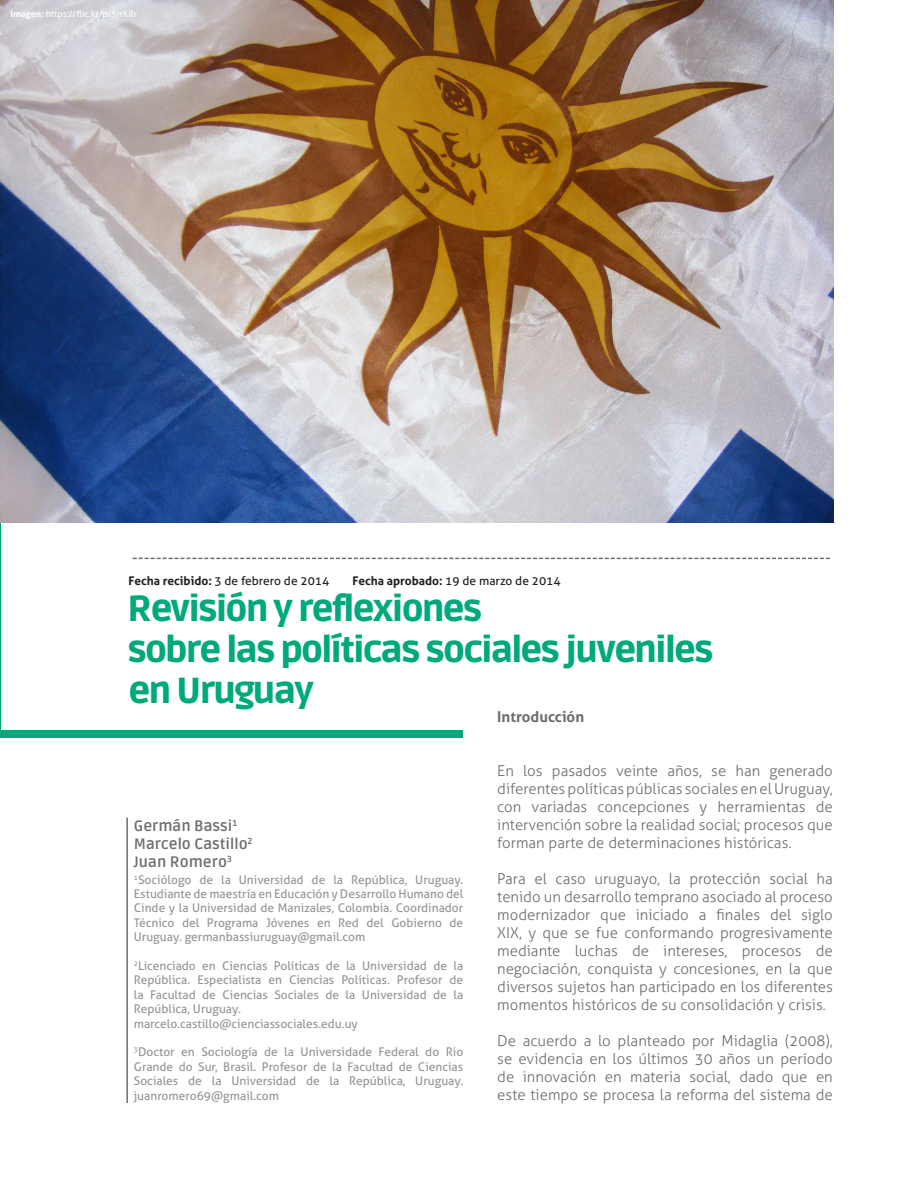
<style>
.page{position:relative;width:918px;height:1188px;background:#fff}
.page>*{position:absolute;margin:0;border:0;box-sizing:border-box;transform-origin:0 0}
.t1{font:900 36px "Ruda";letter-spacing:-.05em;color:#00a97b}
.t2{font:300 15px/18px "Aller";color:#6c6d70;text-align:justify}
.t3{font:700 15px "Ruda";color:#6c6d70}
.Título_-_Cuerpo{font:700 15px "Aller";color:#6c6d70}
.t4{font:12px/14.4px "Aller";color:#939598;text-align:justify}
.t5{font:12px "Aller";color:#231f20}
.t6{font:9px "Aller";color:#fff}
.s1{font-weight:700}
</style>
<div class="page">
<hr style="left:0;top:466px;width:1px;height:272px;background:#00a97b">
<svg style="left:133px;top:558px;width:696px;height:1px"></svg>
<hr style="left:126px;top:818px;width:2px;height:285px;background:#6c6d70">
<div style="left:0;top:730px;width:463px;height:8px;background:#00a97b"></div>
<img style="left:0;top:0;width:834px;height:522px">
<p class="t6" style="left:11px;top:9px;width:128px"><span class="s1">Imagen:</span> https://flic.kr/p/5jrKRr</p>
<p class="t5" style="left:129px;top:574px;width:202px"><span class="s1">Fecha recibido:</span> 3 de febrero de 2014</p>
<p class="t5" style="left:353px;top:574px;width:210px"><span class="s1">Fecha aprobado:</span> 19 de marzo de 2014</p>
<p class="t1" style="left:127px;top:588px;width:356px">Revisión y reflexiones</p>
<p class="t1" style="left:127px;top:629px;width:587px">sobre las políticas sociales juveniles</p>
<p class="t1" style="left:129px;top:670px;width:187px">en Uruguay</p>
<p class="Título_-_Cuerpo" style="left:497px;top:707px;width:88px">Introducción</p>
<p class="t3" style="left:134px;top:818px;width:105px">Germán Bassi<sup>1</sup></p>
<p class="t3" style="left:134px;top:836px;width:120px">Marcelo Castillo<sup>2</sup></p>
<p class="t3" style="left:134px;top:854px;width:99px">Juan Romero<sup>3</sup></p>
<p class="t4" style="left:134px;top:872px;width:331px"><sup>1</sup>Sociólogo de la Universidad de la República, Uruguay.<br>Estudiante de maestría en Educación y Desarrollo Humano del Cinde y la Universidad de Manizales, Colombia. Coordinador Técnico del Programa Jóvenes en Red del Gobierno de Uruguay. germanbassiuruguay@gmail.com</p>
<p class="t4" style="left:134px;top:959px;width:331px"><sup>2</sup>Licenciado en Ciencias Políticas de la Universidad de la República. Especialista en Ciencias Políticas. Profesor de la Facultad de Ciencias Sociales de la Universidad de la República, Uruguay.</p>
<p class="t4" style="left:134px;top:1016px;width:226px">marcelo.castillo@cienciassociales.edu.uy</p>
<p class="t4" style="left:134px;top:1045px;width:331px"><sup>3</sup>Doctor en Sociología de la Universidade Federal do Rio Grande do Sur, Brasil. Profesor de la Facultad de Ciencias Sociales de la Universidad de la República, Uruguay. juanromero69@gmail.com</p>
<p class="t2" style="left:497px;top:761px;width:337px">En los pasados veinte años, se han generado diferentes políticas públicas sociales en el Uruguay, con variadas concepciones y herramientas de intervención sobre la realidad social; procesos que forman parte de determinaciones históricas.</p>
<p class="t2" style="left:497px;top:869px;width:337px">Para el caso uruguayo, la protección social ha tenido un desarrollo temprano asociado al proceso modernizador que iniciado a finales del siglo XIX, y que se fue conformando progresivamente mediante luchas de intereses, procesos de negociación, conquista y concesiones, en la que diversos sujetos han participado en los diferentes momentos históricos de su consolidación y crisis.</p>
<p class="t2" style="left:497px;top:1031px;width:337px">De acuerdo a lo planteado por Midaglia (2008), se evidencia en los últimos 30 años un período de innovación en materia social, dado que en este tiempo se procesa la reforma del sistema de</p>
</div>
